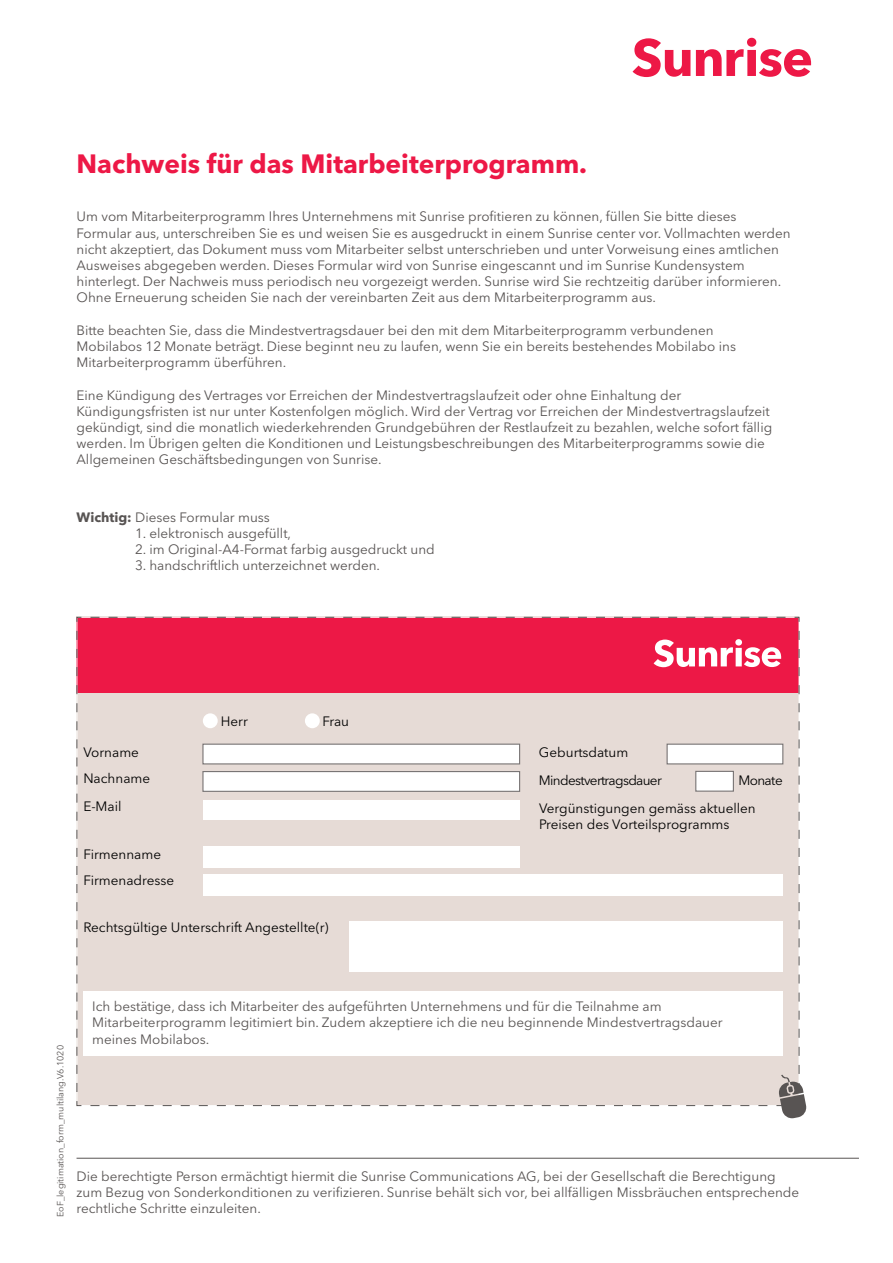
<style>
.page{position:relative;width:893px;height:1263px;background:#fff}
.page>*{position:absolute;margin:0;border:0;box-sizing:border-box;transform-origin:0 0}
.t1{font:700 26.25px "Avenir Next LT Pro";color:#ed1846}
.t2{font:13.5px/16.2px "Avenir Next LT Pro";color:#585453}
.t3{font:13.5px/28.3px "Avenir Next LT Pro";color:#000}
.t4{font:13.5px/28.3px "Avenir Next LT Pro";letter-spacing:-.05em;color:#000}
.t5{font:9px "Avenir Next LT Pro";color:#585453}
.s1{font-weight:700}
</style>
<div class="page">
<hr style="left:77px;top:1158px;width:782px;height:1px;background:#585453">
<svg style="left:76px;top:616px;width:724px;height:490px;background:#e57a8e"></svg>
<svg style="left:633px;top:38px;width:178px;height:39px"></svg>
<svg style="left:90px;top:626px;width:717px;height:493px"></svg>
<h1 class="t1" style="left:77px;top:147px;width:512px">Nachweis für das Mitarbeiterprogramm.</h1>
<p class="t2" style="left:77px;top:209px;width:716px">Um vom Mitarbeiterprogramm Ihres Unternehmens mit Sunrise profitieren zu können, füllen Sie bitte dieses Formular aus, unterschreiben Sie es und weisen Sie es ausgedruckt in einem Sunrise center vor. Vollmachten werden nicht akzeptiert, das Dokument muss vom Mitarbeiter selbst unterschrieben und unter Vorweisung eines amtlichen Ausweises abgegeben werden. Dieses Formular wird von Sunrise eingescannt und im Sunrise Kundensystem hinterlegt. Der Nachweis muss periodisch neu vorgezeigt werden. Sunrise wird Sie rechtzeitig darüber informieren.<br>Ohne Erneuerung scheiden Sie nach der vereinbarten Zeit aus dem Mitarbeiterprogramm aus.</p>
<p class="t2" style="left:77px;top:322px;width:661px">Bitte beachten Sie, dass die Mindestvertragsdauer bei den mit dem Mitarbeiterprogramm verbundenen<br>Mobilabos 12 Monate beträgt. Diese beginnt neu zu laufen, wenn Sie ein bereits bestehendes Mobilabo ins<br>Mitarbeiterprogramm überführen.</p>
<p class="t2" style="left:77px;top:387px;width:697px">Eine Kündigung des Vertrages vor Erreichen der Mindestvertragslaufzeit oder ohne Einhaltung der Kündigungsfristen ist nur unter Kostenfolgen möglich. Wird der Vertrag vor Erreichen der Mindestvertragslaufzeit gekündigt, sind die monatlich wiederkehrenden Grundgebühren der Restlaufzeit zu bezahlen, welche sofort fällig werden. Im Übrigen gelten die Konditionen und Leistungsbeschreibungen des Mitarbeiterprogramms sowie die Allgemeinen Geschäftsbedingungen von Sunrise.</p>
<p class="t2" style="left:77px;top:509px;width:195px"><span class="s1">Wichtig:</span> Dieses Formular muss</p>
<p class="t2" style="left:135px;top:525px;width:158px">1. elektronisch ausgefüllt,</p>
<p class="t2" style="left:135px;top:541px;width:301px">2. im Original-A4-Format farbig ausgedruckt und</p>
<p class="t2" style="left:135px;top:557px;width:247px">3. handschriftlich unterzeichnet werden.</p>
<p class="t3" style="left:83px;top:738px;width:57px">Vorname</p>
<p class="t3" style="left:83px;top:764px;width:68px">Nachname<br>E-Mail</p>
<p class="t3" style="left:83px;top:840px;width:79px">Firmenname</p>
<p class="t3" style="left:83px;top:866px;width:92px">Firmenadresse</p>
<p class="t3" style="left:221px;top:707px;width:29px">Herr</p>
<p class="t3" style="left:322px;top:707px;width:28px">Frau</p>
<p class="t3" style="left:83px;top:913px;width:247px">Rechtsgültige Unterschrift Angestellte(r)</p>
<p class="t4" style="left:539px;top:738px;width:124px">Geburtsdatum<br>Mindestvertragsdauer</p>
<p class="t3" style="left:539px;top:767px;width:245px;line-height:27.6px;text-indent:200px">Monate<br>Vergünstigungen gemäss aktuellen</p>
<p class="t3" style="left:539px;top:810px;width:192px">Preisen des Vorteilsprogramms</p>
<p class="t5" style="left:55px;top:1217px;width:174px;rotate:-90deg">EoF_legitimation_form_multilang.V6.1020</p>
<p class="t2" style="left:92px;top:998px;width:632px">Ich bestätige, dass ich Mitarbeiter des aufgeführten Unternehmens und für die Teilnahme am<br>Mitarbeiterprogramm legitimiert bin. Zudem akzeptiere ich die neu beginnende Mindestvertragsdauer meines Mobilabos.</p>
<p class="t2" style="left:77px;top:1168px;width:724px">Die berechtigte Person ermächtigt hiermit die Sunrise Communications AG, bei der Gesellschaft die Berechtigung zum Bezug von Sonderkonditionen zu verifizieren. Sunrise behält sich vor, bei allfälligen Missbräuchen entsprechende rechtliche Schritte einzuleiten.</p>
</div>
